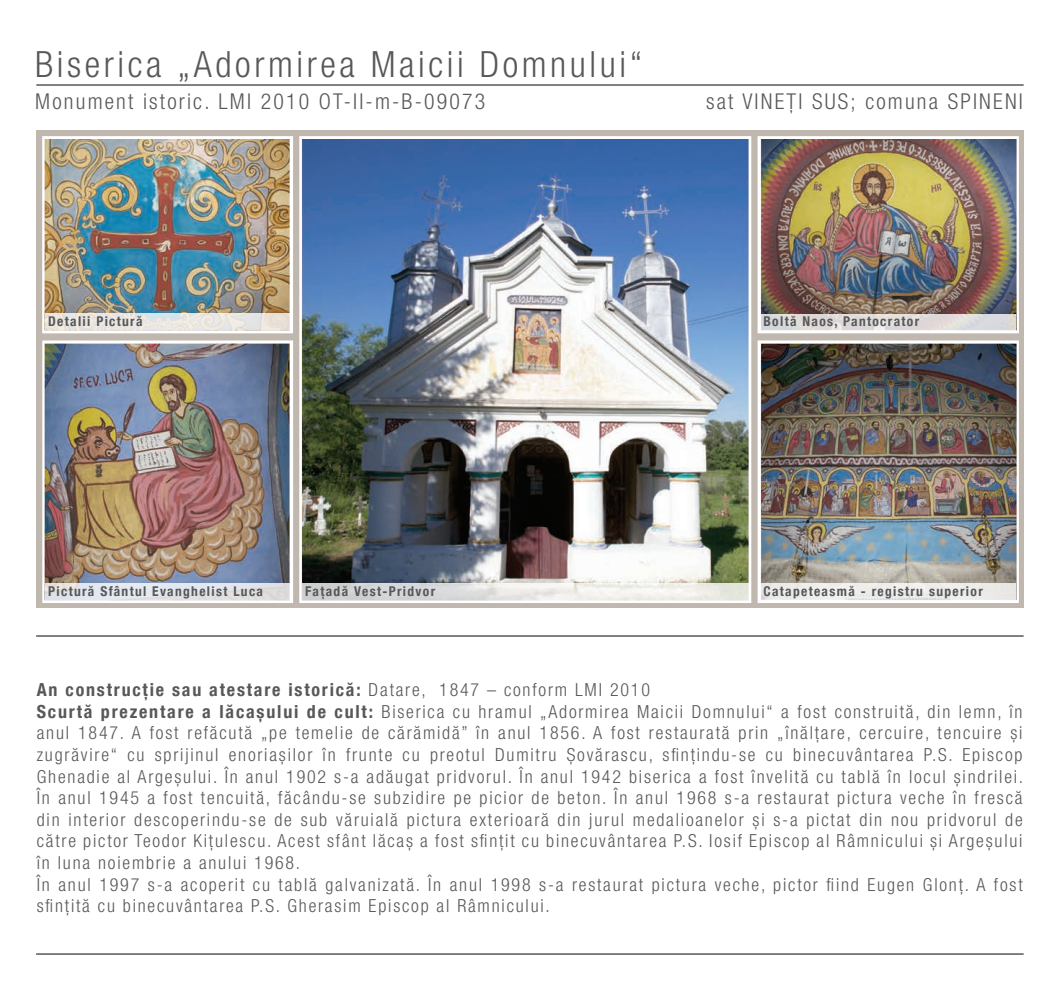
<style>
.page{position:relative;width:1060px;height:992px;background:#fff}
.page>*{position:absolute;margin:0;border:0;box-sizing:border-box;transform-origin:0 0}
.t1{font:300 condensed 36.15px "Helvetica Neue LT Com";letter-spacing:.1em;color:#57585a}
.t2{font:300 condensed 21.9px "Helvetica Neue LT Com";letter-spacing:.1em;color:#57585a}
.t3{font:300 condensed 18px/21.6px "Helvetica Neue LT Com";letter-spacing:.1em;color:#57585a}
.t4{font:700 condensed 13.5px "Helvetica Neue LT Com";letter-spacing:.1em;color:#57585a}
.s1{font-weight:700}
</style>
<div class="page">
<hr style="left:36px;top:84px;width:988px;height:2px;background:#57585a">
<img style="left:36px;top:139px;width:988px;height:498px">
<svg style="left:45px;top:313px;width:247px;height:17px;background:#e8e5e0"></svg>
<svg style="left:45px;top:583px;width:247px;height:17px;background:#e2e3e8"></svg>
<svg style="left:302px;top:583px;width:446px;height:17px"></svg>
<svg style="left:760px;top:314px;width:256px;height:16px;background:#dedbda"></svg>
<div style="left:760px;top:583px;width:256px;height:17px;background:#edeceb"></div>
<hr style="left:36px;top:953px;width:988px;height:2px;background:#57585a">
<h1 class="t1" style="left:35px;top:43px;width:609px">Biserica „Adormirea Maicii Domnului“</h1>
<p class="t2" style="left:35px;top:89px;width:452px">Monument istoric. LMI 2010 OT-II-m-B-09073</p>
<p class="t2" style="left:706px;top:89px;width:318px">sat VINEȚI SUS; comuna SPINENI</p>
<p class="t4" style="left:48px;top:313px;width:96px">Detalii Pictură</p>
<p class="t4" style="left:48px;top:583px;width:216px">Pictură Sfântul Evanghelist Luca</p>
<p class="t4" style="left:305px;top:583px;width:131px">Fațadă Vest-Pridvor</p>
<p class="t4" style="left:763px;top:313px;width:157px">Boltă Naos, Pantocrator</p>
<p class="t4" style="left:763px;top:583px;width:221px">Catapeteasmă - registru superior</p>
<p class="t3" style="left:37px;top:679px;width:988px"><span class="s1">An construcție sau atestare istorică:</span> Datare, 1847 – conform LMI 2010<br><span class="s1">Scurtă prezentare a lăcașului de cult:</span> Biserica cu hramul „Adormirea Maicii Domnului“ a fost construită, din lemn, în anul 1847. A fost refăcută „pe temelie de cărămidă” în anul 1856. A fost restaurată prin „înălțare, cercuire, tencuire și zugrăvire“ cu sprijinul enoriașilor în frunte cu preotul Dumitru Șovărascu, sfințindu-se cu binecuvântarea P.S. Episcop Ghenadie al Argeșului. În anul 1902 s-a adăugat pridvorul. În anul 1942 biserica a fost învelită cu tablă în locul șindrilei.<br>În anul 1945 a fost tencuită, făcându-se subzidire pe picior de beton. În anul 1968 s-a restaurat pictura veche în frescă din interior descoperindu-se de sub văruială pictura exterioară din jurul medalioanelor și s-a pictat din nou pridvorul de către pictor Teodor Kițulescu. Acest sfânt lăcaș a fost sfințit cu binecuvântarea P.S. Iosif Episcop al Râmnicului și Argeșului în luna noiembrie a anului 1968.<br>În anul 1997 s-a acoperit cu tablă galvanizată. În anul 1998 s-a restaurat pictura veche, pictor fiind Eugen Glonț. A fost sfințită cu binecuvântarea P.S. Gherasim Episcop al Râmnicului.</p>
</div>
